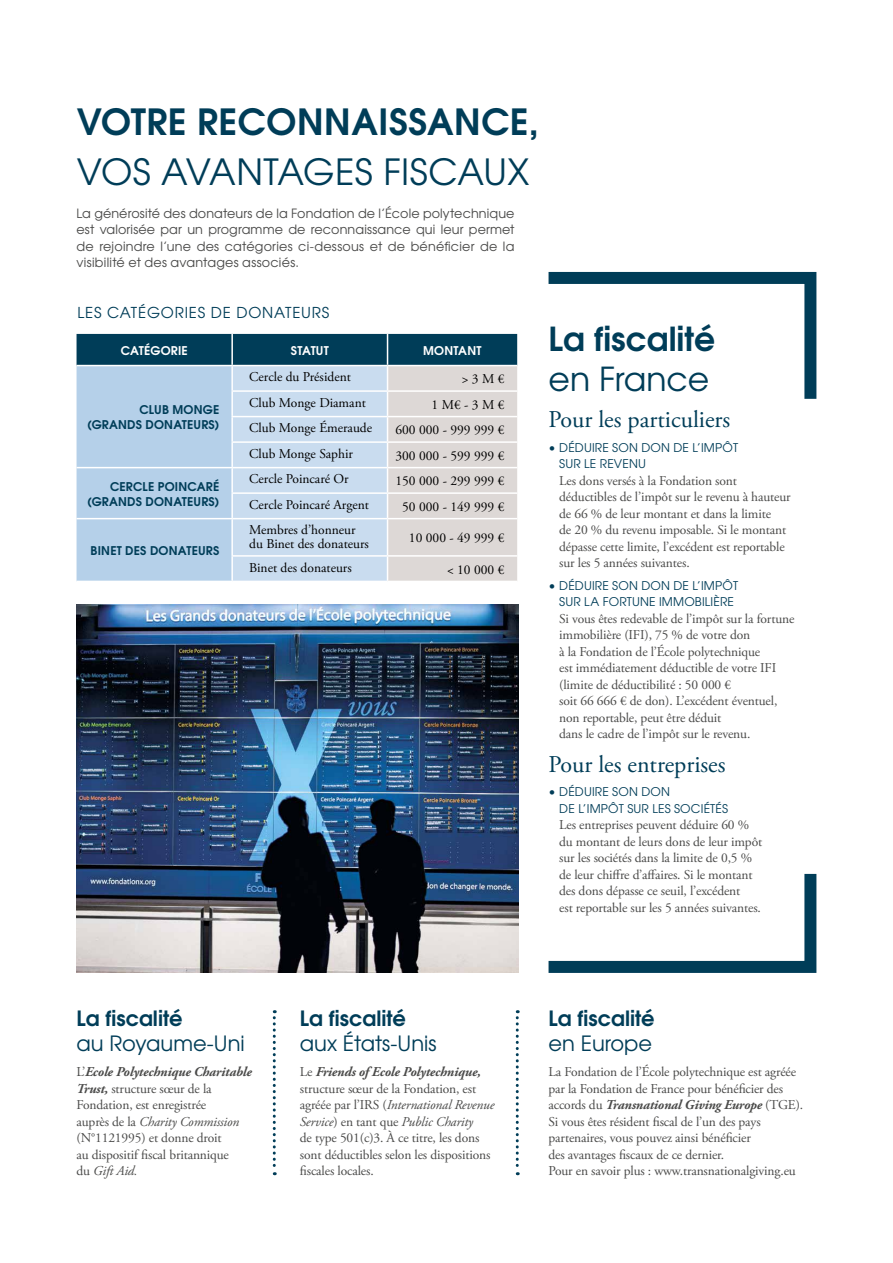
<style>
.page{position:relative;width:893px;height:1263px;background:#fff}
.page>*{position:absolute;margin:0;border:0;box-sizing:border-box;transform-origin:0 0}
.t1{font:700 36px "Te X Gyre Adventor";letter-spacing:.015em;color:#003d58}
.t2{font:36px "Te X Gyre Adventor";letter-spacing:.015em;color:#003d58}
.t3{font:700 33px "Te X Gyre Adventor";color:#003d58}
.t4{font:33px "Te X Gyre Adventor";color:#003d58}
.t5{font:24px "Adobe Garamond Pro";color:#003d58}
.t6{font:21px "Te X Gyre Adventor";color:#003d58}
.t7{font:700 21px "Te X Gyre Adventor";color:#003d58}
.t8{font:15px "Te X Gyre Adventor";letter-spacing:.055em;color:#003d58}
.t9{font:13.5px/16.5px "Adobe Garamond Pro";letter-spacing:-.01em;color:#4a4a49}
.t10{font:13.5px/13.5px "Adobe Garamond Pro";color:#000}
.t11{font:12.75px/16.5px "Te X Gyre Adventor";letter-spacing:.02em;color:#4a4a49;text-align:justify}
.t12{font:12px/16.5px "Te X Gyre Adventor";letter-spacing:.015em;color:#003d58}
.t13{font:700 12px/15px "Te X Gyre Adventor";letter-spacing:.015em;color:#003d58;text-align:right}
.t14{font:700 12px "Te X Gyre Adventor";letter-spacing:.015em;color:#fff}
.s1{font-weight:700;font-style:italic}
.s2{font-style:italic}
</style>
<div class="page">
<img style="left:77px;top:604px;width:442px;height:369px">
<svg style="left:548px;top:271px;width:269px;height:128px"></svg>
<svg style="left:548px;top:873px;width:269px;height:100px"></svg>
<svg style="left:77px;top:334px;width:440px;height:247px;background:#b1c5d5"></svg>
<svg style="left:273px;top:1010px;width:3px;height:165px"></svg>
<svg style="left:516px;top:1010px;width:3px;height:165px"></svg>
<h1 class="t1" style="left:77px;top:91px;width:464px">VOTRE RECONNAISSANCE,</h1>
<h1 class="t2" style="left:77px;top:143px;width:454px">VOS AVANTAGES FISCAUX</h1>
<p class="t11" style="left:77px;top:204px;width:439px">La générosité des donateurs de la Fondation de l’École polytechnique est valorisée par un programme de reconnaissance qui leur permet de rejoindre l’une des catégories ci-dessous et de bénéficier de la visibilité et des avantages associés.</p>
<p class="t8" style="left:77px;top:301px;width:253px">LES CATÉGORIES DE DONATEURS</p>
<p class="t14" style="left:121px;top:340px;width:68px">CATÉGORIE</p>
<p class="t14" style="left:291px;top:340px;width:39px">STATUT</p>
<p class="t14" style="left:423px;top:340px;width:60px">MONTANT</p>
<p class="t13" style="left:87px;top:401px;width:134px">CLUB MONGE (GRANDS DONATEURS)</p>
<p class="t10" style="left:249px;top:371px;width:103px">Cercle du Président</p>
<p class="t10" style="left:462px;top:373px;width:44px">&gt; 3 M €</p>
<p class="t10" style="left:249px;top:396px;width:118px">Club Monge Diamant</p>
<p class="t10" style="left:432px;top:398px;width:74px">1 M€ - 3 M €</p>
<p class="t10" style="left:249px;top:422px;width:124px">Club Monge Émeraude</p>
<p class="t10" style="left:395px;top:424px;width:110px">600 000 - 999 999 €</p>
<p class="t10" style="left:249px;top:447px;width:105px">Club Monge Saphir</p>
<p class="t10" style="left:395px;top:449px;width:110px">300 000 - 599 999 €</p>
<p class="t13" style="left:87px;top:477px;width:134px">CERCLE POINCARÉ (GRANDS DONATEURS)</p>
<p class="t10" style="left:249px;top:473px;width:101px">Cercle Poincaré Or</p>
<p class="t10" style="left:395px;top:475px;width:110px">150 000 - 299 999 €</p>
<p class="t10" style="left:249px;top:498px;width:121px">Cercle Poincaré Argent</p>
<p class="t10" style="left:402px;top:500px;width:104px">50 000 - 149 999 €</p>
<p class="t13" style="left:91px;top:542px;width:130px">BINET DES DONATEURS</p>
<p class="t10" style="left:249px;top:524px;width:121px">Membres d’honneur du Binet des donateurs</p>
<p class="t10" style="left:409px;top:532px;width:97px">10 000 - 49 999 €</p>
<p class="t10" style="left:249px;top:561px;width:104px">Binet des donateurs</p>
<p class="t10" style="left:447px;top:563px;width:59px">&lt; 10 000 €</p>
<h2 class="t3" style="left:549px;top:310px;width:168px">La fiscalité</h2>
<h2 class="t4" style="left:549px;top:353px;width:162px">en France</h2>
<h3 class="t5" style="left:549px;top:405px;width:183px">Pour les particuliers</h3>
<p class="t12" style="left:559px;top:438px;width:180px;text-indent:-11px">• DÉDUIRE SON DON DE L’IMPÔT<br>SUR LE REVENU</p>
<p class="t9" style="left:559px;top:472px;width:233px">Les dons versés à la Fondation sont déductibles de l’impôt sur le revenu à hauteur de 66 % de leur montant et dans la limite<br>de 20 % du revenu imposable. Si le montant dépasse cette limite, l’excédent est reportable sur les 5 années suivantes.</p>
<p class="t12" style="left:549px;top:576px;width:191px;text-align:center">• DÉDUIRE SON DON DE L’IMPÔT<br>SUR LA FORTUNE IMMOBILIÈRE</p>
<p class="t9" style="left:559px;top:611px;width:237px">Si vous êtes redevable de l’impôt sur la fortune immobilière (IFI), 75 % de votre don<br>à la Fondation de l’École polytechnique<br>est immédiatement déductible de votre IFI (limite de déductibilité : 50 000 €<br>soit 66 666 € de don). L’excédent éventuel, non reportable, peut être déduit<br>dans le cadre de l’impôt sur le revenu.</p>
<h3 class="t5" style="left:549px;top:750px;width:178px">Pour les entreprises</h3>
<p class="t12" style="left:559px;top:783px;width:170px;text-indent:-11px">• DÉDUIRE SON DON<br>DE L’IMPÔT SUR LES SOCIÉTÉS</p>
<p class="t9" style="left:559px;top:817px;width:204px">Les entreprises peuvent déduire 60 % du montant de leurs dons de leur impôt sur les sociétés dans la limite de 0,5 % de leur chiffre d’affaires. Si le montant des dons dépasse ce seuil, l’excédent<br>est reportable sur les 5 années suivantes.</p>
<h3 class="t7" style="left:77px;top:1000px;width:108px">La fiscalité</h3>
<h3 class="t6" style="left:77px;top:1027px;width:170px">au Royaume-Uni</h3>
<p class="t9" style="left:77px;top:1064px;width:177px">L’<span class="s1">Ecole Polytechnique Charitable<br>Trust,</span> structure sœur de la<br>Fondation, est enregistrée<br>auprès de la <span class="s2">Charity Commission </span>(N°1121995) et donne droit<br>au dispositif fiscal britannique<br>du <span class="s2">Gift Aid.</span></p>
<h3 class="t7" style="left:300px;top:1000px;width:108px">La fiscalité</h3>
<h3 class="t6" style="left:300px;top:1027px;width:138px">aux États-Unis</h3>
<p class="t9" style="left:300px;top:1064px;width:196px">Le <span class="s1">Friends of Ecole Polytechnique, </span>structure sœur de la Fondation, est agréée par l’IRS (<span class="s2">International Revenue Service</span>) en tant que <span class="s2">Public Charity<br></span>de type 501(c)3. À ce titre, les dons sont déductibles selon les dispositions fiscales locales.</p>
<h3 class="t7" style="left:549px;top:1000px;width:108px">La fiscalité</h3>
<h3 class="t6" style="left:549px;top:1027px;width:105px">en Europe</h3>
<p class="t9" style="left:549px;top:1064px;width:256px">La Fondation de l’École polytechnique est agréée par la Fondation de France pour bénéficier des accords du <span class="s1">Transnational Giving Europe</span> (TGE).<br>Si vous êtes résident fiscal de l’un des pays partenaires, vous pouvez ainsi bénéficier<br>des avantages fiscaux de ce dernier.<br>Pour en savoir plus : www.transnationalgiving.eu</p>
</div>
